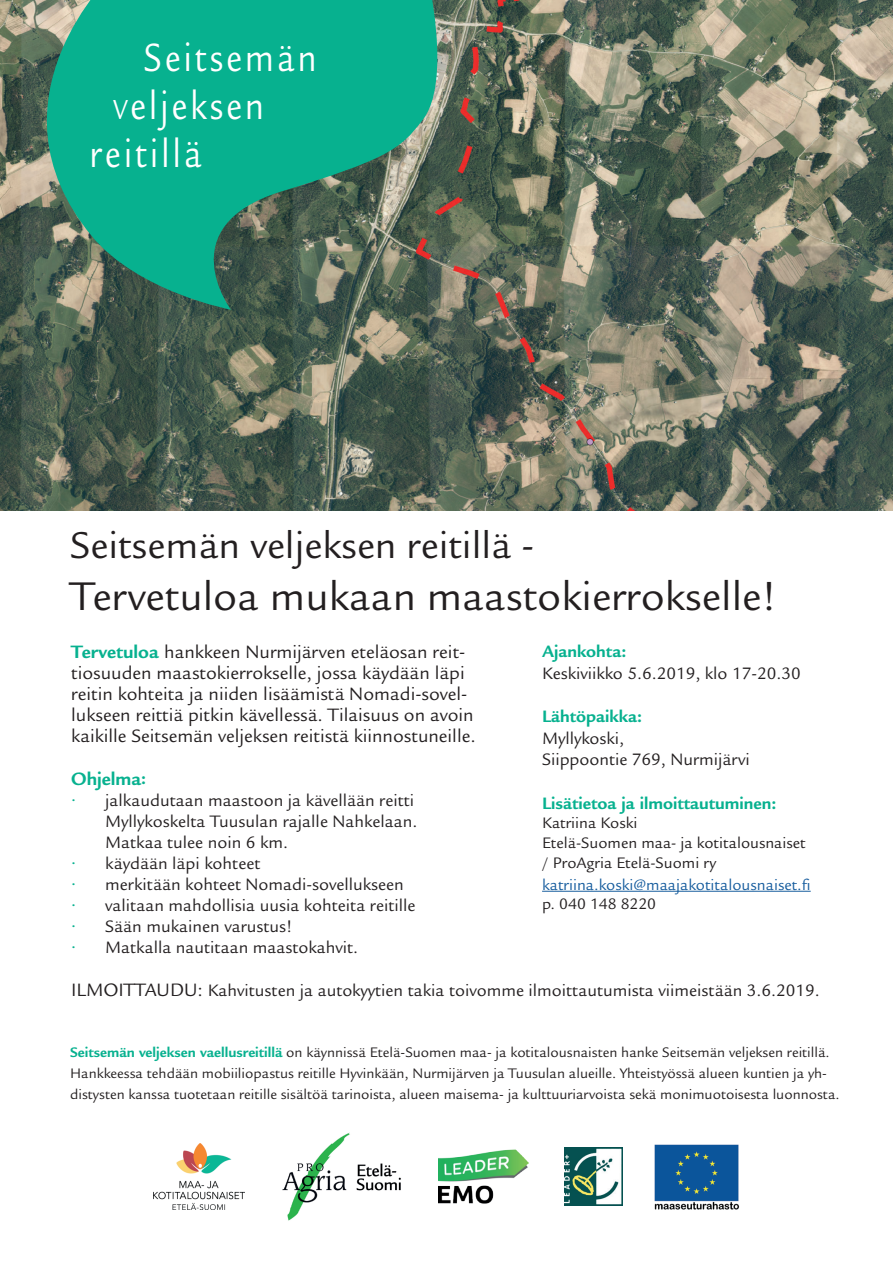
<style>
.page{position:relative;width:893px;height:1263px;background:#fff}
.page>*{position:absolute;margin:0;border:0;box-sizing:border-box;transform-origin:0 0}
.t1{font:43.5px "Legacy Sans";color:#231f20}
.t2{font:42.75px "Legacy Sans";letter-spacing:.075em;color:#fff;scale:.84 1}
.t3{font:40.5px "Legacy Sans";color:#231f20}
.t4{font:19.5px/21px "Legacy Sans";color:#231f20}
.t5{font:700 19.5px "Legacy Sans";color:#07b18f}
.t6{font:18px/21px "Legacy Sans";color:#231f20}
.t7{font:700 18px "Legacy Sans";color:#07b18f}
.t8{font:16.5px/19.8px "Legacy Sans";color:#231f20}
.t9{font:16.5px "Legacy Sans";color:#175d9e}
.t10{font:15px/21px "Legacy Sans";color:#231f20}
.s1{font-size:30px}
.s2{font-weight:700;color:#07b18f}
.s3{font-size:18px}
.s4{color:#07b18f}
.s5{font-size:19.5px}
</style>
<div class="page">
<img style="left:0;top:0;width:893px;height:510px">
<svg style="left:0;top:0;width:453px;height:310px;background:#2e947a"></svg>
<img style="left:153px;top:1144px;width:92px;height:65px">
<img style="left:282px;top:1132px;width:119px;height:89px">
<img style="left:438px;top:1149px;width:91px;height:55px">
<img style="left:564px;top:1147px;width:59px;height:58px">
<img style="left:654px;top:1144px;width:86px;height:66px">
<hr style="left:542px;top:891px;width:269px;height:1px;background:#175d9e">
<h2 class="t2" style="left:144px;top:33px;width:207px">Seitsemän</h2>
<h2 class="t2" style="left:113px;top:81px;width:181px"><span class="s1">v</span>eljeksen</h2>
<h2 class="t2" style="left:90px;top:129px;width:135px">reitillä</h2>
<h3 class="t3" style="left:70px;top:522px;width:466px">Seitsemän veljeksen reitillä -</h3>
<h1 class="t1" style="left:70px;top:572px;width:708px">Tervetuloa mukaan maastokierrokselle!</h1>
<p class="t4" style="left:71px;top:642px;width:406px"><span class="s2">Tervetuloa</span> hankkeen Nurmijärven eteläosan reit&shy;tiosuuden maastokierrokselle, jossa käydään läpi reitin kohteita ja niiden lisäämistä Nomadi-sovel&shy;lukseen reittiä pitkin kävellessä. Tilaisuus on avoin kaikille Seitsemän veljeksen reitistä kiinnostuneille.</p>
<p class="t5" style="left:71px;top:767px;width:77px">Ohjelma<span class="s3">:</span></p>
<p class="t6" style="left:105px;top:789px;width:314px;text-indent:-34px"><span class="s4">•</span> jalkaudutaan maastoon ja kävellään reitti<br>Myllykoskelta Tuusulan rajalle Nahkelaan.<br>Matkaa tulee noin 6 km.</p>
<p class="t6" style="left:71px;top:852px;width:191px"><span class="s4">•</span> käydään läpi kohteet</p>
<p class="t6" style="left:71px;top:873px;width:334px"><span class="s4">•</span> merkitään kohteet Nomadi-sovellukseen</p>
<p class="t6" style="left:71px;top:894px;width:346px"><span class="s4">•</span> valitaan mahdollisia uusia kohteita reitille</p>
<p class="t6" style="left:71px;top:915px;width:223px"><span class="s4">•</span> Sään mukainen varustus!</p>
<p class="t6" style="left:71px;top:936px;width:289px"><span class="s4">•</span> Matkalla nautitaan maastokahvit.</p>
<p class="t7" style="left:542px;top:641px;width:86px">Ajankohta:</p>
<p class="t6" style="left:542px;top:663px;width:260px">Keskiviikko 5.6.2019, klo 17-20.30</p>
<p class="t7" style="left:542px;top:706px;width:101px">Lähtöpaikka:</p>
<p class="t6" style="left:542px;top:727px;width:209px;line-height:21.6px">Myllykoski,<br>Siippoontie 769, Nurmijärvi</p>
<p class="t7" style="left:542px;top:792px;width:236px">Lisätietoa ja ilmoittautuminen:</p>
<p class="t8" style="left:542px;top:813px;width:265px">Katriina Koski<br>Etelä-Suomen maa- ja kotitalousnaiset / ProAgria Etelä-Suomi ry</p>
<p class="t9" style="left:542px;top:875px;width:270px">katriina.koski@maajakotitalousnaiset.fi</p>
<p class="t8" style="left:542px;top:894px;width:116px">p. 040 148 8220</p>
<p class="t6" style="left:71px;top:979px;width:750px"><span class="s5">ILMOITTAUDU:</span> Kahvitusten ja autokyytien takia toivomme ilmoittautumista viimeistään 3.6.2019.</p>
<p class="t10" style="left:70px;top:1042px;width:771px"><span class="s2">Seitsemän veljeksen vaellusreitillä</span> on käynnissä Etelä-Suomen maa- ja kotitalousnaisten hanke Seitsemän veljeksen reitillä.<br>Hankkeessa tehdään mobiiliopastus reitille Hyvinkään, Nurmijärven ja Tuusulan alueille. Yhteistyössä alueen kuntien ja yh&shy;distysten kanssa tuotetaan reitille sisältöä tarinoista, alueen maisema- ja kulttuuriarvoista sekä monimuotoisesta luonnosta.</p>
</div>
